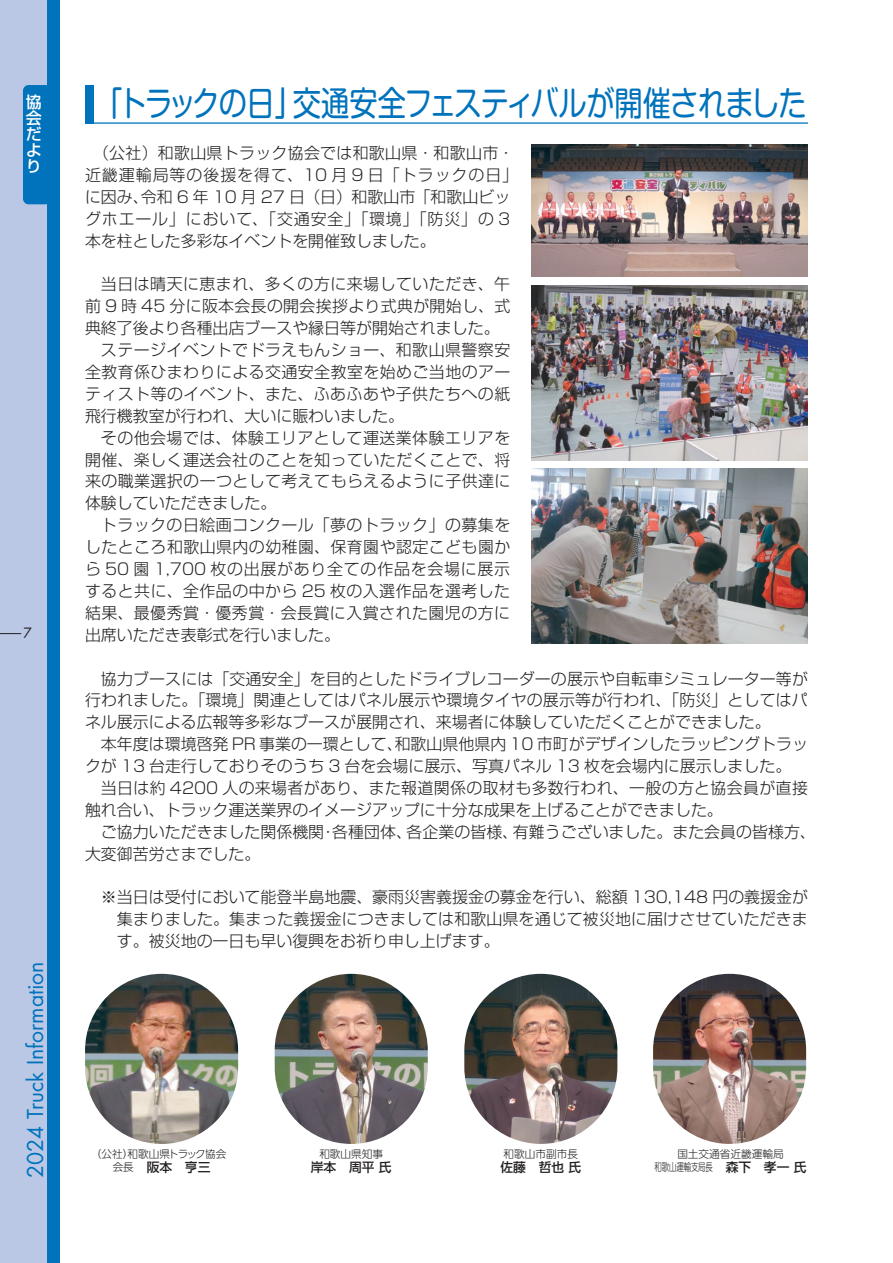
<style>
.page{position:relative;width:893px;height:1263px;background:#fff}
.page>*{position:absolute;margin:0;border:0;box-sizing:border-box;transform-origin:0 0}
.t1{font:34.05px "Shin M Go Pro";letter-spacing:-.03em;color:#0073bc;scale:.83 1}
.t2{font:21.3px "Futura Std";color:#0073bc}
.t3{font:300 15.9px/21.9px "Shin Go Pro";letter-spacing:.02em;color:#231f20;text-align:justify}
.t4{font:300 15.9px/21.9px "Shin Go Pro";color:#231f20}
.t5{font:300 15.9px "Shin Go Pro";letter-spacing:.045em;color:#231f20}
.t6{font:500 15.9px/15.9px "Shin Go Pr 5";color:#fff;text-align:justify}
.t7{font:13.8px "Futura Std";color:#231f20}
.t8{font:500 12.75px "UD Shin Go Pr 6";color:#231f20}
.t9{font:300 10.65px/13.8px "UD Shin Go Pr 6";color:#231f20;text-align:center}
.t10{font:300 10.65px "UD Shin Go Pr 6";letter-spacing:-.035em;color:#231f20}
.s1{font-weight:300;font-size:10.65px}
.s2{font-weight:500;font-size:12.75px}
</style>
<div class="page">
<div style="left:0;top:0;width:51px;height:1263px;background:#bac8e6"></div>
<div style="left:23px;top:85px;width:28px;height:119px;background:#0073bc;border-radius:6px"></div>
<div style="left:47px;top:0;width:13px;height:1263px;background:#0073bc"></div>
<svg style="left:0;top:633px;width:21px;height:1px"></svg>
<div style="left:85px;top:85px;width:9px;height:39px;background:#0073bc"></div>
<hr style="left:85px;top:122px;width:723px;height:2px;background:#0073bc">
<img style="left:85px;top:974px;width:153px;height:170px;border-radius:77px">
<img style="left:653px;top:974px;width:153px;height:170px;border-radius:77px">
<img style="left:275px;top:974px;width:153px;height:170px;border-radius:77px">
<img style="left:464px;top:974px;width:153px;height:170px;border-radius:77px">
<img style="left:531px;top:469px;width:277px;height:175px">
<img style="left:531px;top:285px;width:277px;height:175px">
<img style="left:531px;top:145px;width:277px;height:132px">
<p class="t6" style="left:26px;top:93px;width:17px">協会だより</p>
<p class="t7" style="left:23px;top:624px;width:10px">7</p>
<h2 class="t2" style="left:22px;top:1178px;width:218px;rotate:-90deg">2024 Truck Information</h2>
<h1 class="t1" style="left:95px;top:76px;width:859px">「トラックの日」交通安全フェスティバルが開催されました</h1>
<p class="t3" style="left:85px;top:140px;width:435px;text-align:left;text-indent:8px">（公社）和歌山県トラック協会では和歌山県・和歌山市・近畿運輸局等の後援を得て、10 月 9 日「トラックの日」に因み、令和 6 年 10 月 27 日（日）和歌山市「和歌山ビッグホエール」において、「交通安全」「環境」「防災」の 3本を柱とした多彩なイベントを開催致しました。</p>
<p class="t3" style="left:101px;top:271px;width:411px">当日は晴天に恵まれ、多くの方に来場していただき、午</p>
<p class="t3" style="left:85px;top:293px;width:427px">前 9 時 45 分に阪本会長の開会挨拶より式典が開始し、式</p>
<p class="t4" style="left:85px;top:315px;width:416px">典終了後より各種出店ブースや縁日等が開始されました。</p>
<p class="t3" style="left:101px;top:337px;width:411px">ステージイベントでドラえもんショー、和歌山県警察安</p>
<p class="t3" style="left:85px;top:359px;width:427px">全教育係ひまわりによる交通安全教室を始めご当地のアー</p>
<p class="t3" style="left:85px;top:381px;width:427px">ティスト等のイベント、また、ふあふあや子供たちへの紙</p>
<p class="t4" style="left:85px;top:403px;width:320px">飛行機教室が行われ、大いに賑わいました。</p>
<p class="t3" style="left:101px;top:425px;width:411px">その他会場では、体験エリアとして運送業体験エリアを</p>
<p class="t3" style="left:85px;top:447px;width:427px">開催、楽しく運送会社のことを知っていただくことで、将</p>
<p class="t3" style="left:85px;top:468px;width:427px">来の職業選択の一つとして考えてもらえるように子供達に</p>
<p class="t4" style="left:85px;top:490px;width:193px">体験していただきました。</p>
<p class="t3" style="left:101px;top:512px;width:411px">トラックの日絵画コンクール「夢のトラック」の募集を</p>
<p class="t3" style="left:85px;top:534px;width:427px">したところ和歌山県内の幼稚園、保育園や認定こども園か</p>
<p class="t5" style="left:85px;top:556px;width:427px">ら 50 園 1,700 枚の出展があり全ての作品を会場に展示</p>
<p class="t3" style="left:85px;top:578px;width:427px">すると共に、全作品の中から 25 枚の入選作品を選考した</p>
<p class="t3" style="left:85px;top:600px;width:427px">結果、最優秀賞・優秀賞・会長賞に入賞された園児の方に</p>
<p class="t4" style="left:85px;top:622px;width:257px">出席いただき表彰式を行いました。</p>
<p class="t3" style="left:85px;top:666px;width:724px;text-indent:16px">協力ブースには「交通安全」を目的としたドライブレコーダーの展示や自転車シミュレーター等が行われました。「環境」関連としてはパネル展示や環境タイヤの展示等が行われ、「防災」としてはパネル展示による広報等多彩なブースが展開され、来場者に体験していただくことができました。</p>
<p class="t4" style="left:85px;top:731px;width:724px;text-indent:16px">本年度は環境啓発 PR 事業の一環として、和歌山県他県内 10 市町がデザインしたラッピングトラックが 13 台走行しておりそのうち 3 台を会場に展示、写真パネル 13 枚を会場内に展示しました。</p>
<p class="t4" style="left:85px;top:775px;width:724px;text-indent:16px">当日は約 4200 人の来場者があり、また報道関係の取材も多数行われ、一般の方と協会員が直接触れ合い、トラック運送業界のイメージアップに十分な成果を上げることができました。</p>
<p class="t4" style="left:85px;top:819px;width:732px;text-indent:16px">ご協力いただきました関係機関・各種団体、各企業の皆様、有難うございました。また会員の皆様方、大変御苦労さまでした。</p>
<p class="t3" style="left:117px;top:884px;width:693px;text-indent:-16px">※当日は受付において能登半島地震、豪雨災害義援金の募金を行い、総額 130,148 円の義援金が集まりました。集まった義援金につきましては和歌山県を通じて被災地に届けさせていただきます。被災地の一日も早い復興をお祈り申し上げます。</p>
<p class="t10" style="left:91px;top:1145px;width:137px">（公社）和歌山県トラック協会</p>
<p class="t8" style="left:113px;top:1157px;width:99px"><span class="s1">会長</span> 阪本　亨三</p>
<p class="t9" style="left:319px;top:1146px;width:65px">和歌山県知事</p>
<p class="t8" style="left:311px;top:1157px;width:82px">岸本　周平 氏</p>
<p class="t9" style="left:504px;top:1146px;width:76px">和歌山市副市長</p>
<p class="t8" style="left:500px;top:1157px;width:82px">佐藤　哲也 氏</p>
<p class="t9" style="left:655px;top:1146px;width:153px">国土交通省近畿運輸局<br>和歌山運輸支局長 <span class="s2">森下　孝一 氏</span></p>
</div>
